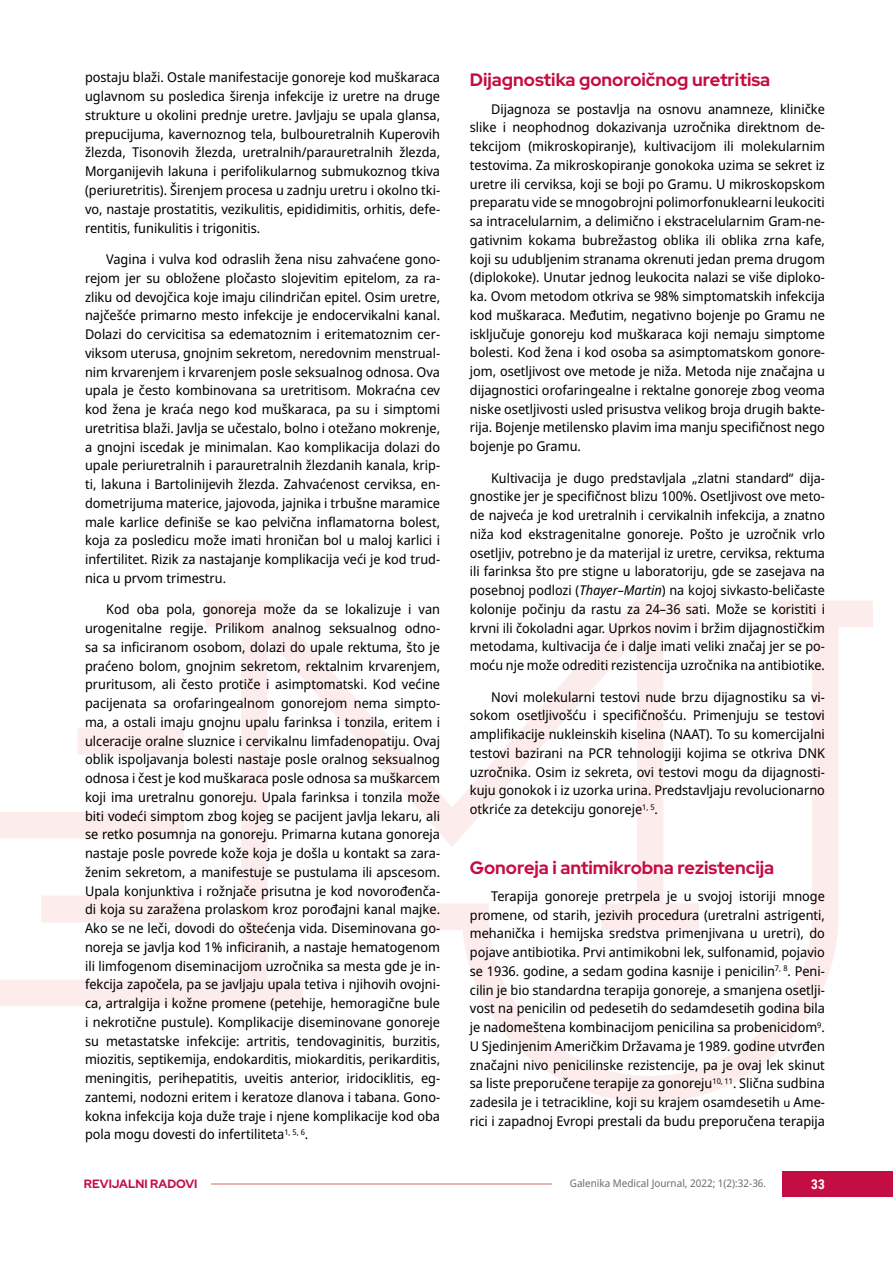
<style>
.page{position:relative;width:893px;height:1263px;background:#fff}
.page>*{position:absolute;margin:0;border:0;box-sizing:border-box;transform-origin:0 0}
.t1{font:700 18px "Red Hat Display";color:#c40d42}
.t2{font:13.5px/18.8px "Noto Sans Display";color:#000;text-align:justify}
.t3{font:700 13.5px "Roboto Condensed";color:#fff}
.t4{font:700 12px "Red Hat Display";color:#c40d42}
.t5{font:10.5px "Noto Sans Display";color:#6d6e71}
.s1{font-style:italic}
.s2{font-size:12px}
</style>
<div class="page">
<svg style="left:0;top:601px;width:873px;height:501px"></svg>
<hr style="left:212px;top:1183px;width:340px;height:2px;background:#ebb4b0">
<div style="left:782px;top:1171px;width:111px;height:26px;background:#c40d42"></div>
<p class="t2" style="left:85px;top:68px;width:357px">postaju blaži. Ostale manifestacije gonoreje kod muškaraca uglavnom su posledica širenja infekcije iz uretre na druge strukture u okolini prednje uretre. Javljaju se upala glansa, prepucijuma, kavernoznog tela, bulbouretralnih Kuperovih žlezda, Tisonovih žlezda, uretralnih/parauretralnih žlezda, Morganijevih lakuna i perifolikularnog submukoznog tkiva (periuretritis). Širenjem procesa u zadnju uretru i okolno tki&shy;vo, nastaje prostatitis, vezikulitis, epididimitis, orhitis, defe&shy;rentitis, funikulitis i trigonitis.</p>
<p class="t2" style="left:85px;top:250px;width:357px;text-indent:21px">Vagina i vulva kod odraslih žena nisu zahvaćene gono&shy;rejom jer su obložene pločasto slojevitim epitelom, za ra&shy;zliku od devojčica koje imaju cilindričan epitel. Osim uretre, najčešće primarno mesto infekcije je endocervikalni kanal.<br>Dolazi do cervicitisa sa edematoznim i eritematoznim cer&shy;viksom uterusa, gnojnim sekretom, neredovnim menstrual&shy;nim krvarenjem i krvarenjem posle seksualnog odnosa. Ova upala je često kombinovana sa uretritisom. Mokraćna cev kod žena je kraća nego kod muškaraca, pa su i simptomi uretritisa blaži. Javlja se učestalo, bolno i otežano mokrenje, a gnojni iscedak je minimalan. Kao komplikacija dolazi do upale periuretralnih i parauretralnih žlezdanih kanala, krip&shy;ti, lakuna i Bartolinijevih žlezda. Zahvaćenost cerviksa, en&shy;dometrijuma materice, jajovoda, jajnika i trbušne maramice male karlice definiše se kao pelvična inflamatorna bolest, koja za posledicu može imati hroničan bol u maloj karlici i infertilitet. Rizik za nastajanje komplikacija veći je kod trud&shy;nica u prvom trimestru.</p>
<p class="t2" style="left:85px;top:600px;width:357px;text-indent:21px">Kod oba pola, gonoreja može da se lokalizuje i van urogenitalne regije. Prilikom analnog seksualnog odno&shy;sa sa inficiranom osobom, dolazi do upale rektuma, što je praćeno bolom, gnojnim sekretom, rektalnim krvarenjem, pruritusom, ali često protiče i asimptomatski. Kod većine pacijenata sa orofaringealnom gonorejom nema simpto&shy;ma, a ostali imaju gnojnu upalu farinksa i tonzila, eritem i ulceracije oralne sluznice i cervikalnu limfadenopatiju. Ovaj oblik ispoljavanja bolesti nastaje posle oralnog seksualnog odnosa i čest je kod muškaraca posle odnosa sa muškarcem koji ima uretralnu gonoreju. Upala farinksa i tonzila može biti vodeći simptom zbog kojeg se pacijent javlja lekaru, ali se retko posumnja na gonoreju. Primarna kutana gonoreja nastaje posle povrede kože koja je došla u kontakt sa zara&shy;ženim sekretom, a manifestuje se pustulama ili apscesom.<br>Upala konjunktiva i rožnjače prisutna je kod novorođenča&shy;di koja su zaražena prolaskom kroz porođajni kanal majke.<br>Ako se ne leči, dovodi do oštećenja vida. Diseminovana go&shy;noreja se javlja kod 1% inficiranih, a nastaje hematogenom ili limfogenom diseminacijom uzročnika sa mesta gde je in&shy;fekcija započela, pa se javljaju upala tetiva i njihovih ovojni&shy;ca, artralgija i kožne promene (petehije, hemoragične bule i nekrotične pustule). Komplikacije diseminovane gonoreje su metastatske infekcije: artritis, tendovaginitis, burzitis, miozitis, septikemija, endokarditis, miokarditis, perikarditis, meningitis, perihepatitis, uveitis anterior, iridociklitis, eg&shy;zantemi, nodozni eritem i keratoze dlanova i tabana. Gono&shy;kokna infekcija koja duže traje i njene komplikacije kod oba pola mogu dovesti do infertiliteta<sup>1,</sup> <sup>5,</sup> <sup>6</sup>.</p>
<h1 class="t1" style="left:470px;top:68px;width:302px">Dijagnostika gonoroičnog uretritisa</h1>
<p class="t2" style="left:470px;top:100px;width:357px;text-indent:21px">Dijagnoza se postavlja na osnovu anamneze, kliničke slike i neophodnog dokazivanja uzročnika direktnom de&shy;tekcijom (mikroskopiranje), kultivacijom ili molekularnim testovima. Za mikroskopiranje gonokoka uzima se sekret iz uretre ili cerviksa, koji se boji po Gramu. U mikroskopskom preparatu vide se mnogobrojni polimorfonuklearni leukociti sa intracelularnim, a delimično i ekstracelularnim Gram-ne&shy;gativnim kokama bubrežastog oblika ili oblika zrna kafe, koji su udubljenim stranama okrenuti jedan prema drugom (diplokoke). Unutar jednog leukocita nalazi se više diploko&shy;ka. Ovom metodom otkriva se 98% simptomatskih infekcija kod muškaraca. Međutim, negativno bojenje po Gramu ne isključuje gonoreju kod muškaraca koji nemaju simptome bolesti. Kod žena i kod osoba sa asimptomatskom gonore&shy;jom, osetljivost ove metode je niža. Metoda nije značajna u dijagnostici orofaringealne i rektalne gonoreje zbog veoma niske osetljivosti usled prisustva velikog broja drugih bakte&shy;rija. Bojenje metilensko plavim ima manju specifičnost nego bojenje po Gramu.</p>
<p class="t2" style="left:470px;top:469px;width:357px;text-indent:21px">Kultivacija je dugo predstavljala „zlatni standard“ dija&shy;gnostike jer je specifičnost blizu 100%. Osetljivost ove meto&shy;de najveća je kod uretralnih i cervikalnih infekcija, a znatno niža kod ekstragenitalne gonoreje. Pošto je uzročnik vrlo osetljiv, potrebno je da materijal iz uretre, cerviksa, rektuma ili farinksa što pre stigne u laboratoriju, gde se zasejava na posebnoj podlozi (<span class="s1">Thayer–Martin</span>) na kojoj sivkasto-beličaste kolonije počinju da rastu za 24–36 sati. Može se koristiti i krvni ili čokoladni agar. Uprkos novim i bržim dijagnostičkim metodama, kultivacija će i dalje imati veliki značaj jer se po&shy;moću nje može odrediti rezistencija uzročnika na antibiotike.</p>
<p class="t2" style="left:470px;top:688px;width:357px;text-indent:21px">Novi molekularni testovi nude brzu dijagnostiku sa vi&shy;sokom osetljivošću i specifičnošću. Primenjuju se testovi amplifikacije nukleinskih kiselina (NAAT). To su komercijalni testovi bazirani na PCR tehnologiji kojima se otkriva DNK uzročnika. Osim iz sekreta, ovi testovi mogu da dijagnosti&shy;kuju gonokok i iz uzorka urina. Predstavljaju revolucionarno otkriće za detekciju gonoreje<sup>1,</sup> <sup>5</sup>.</p>
<h1 class="t1" style="left:470px;top:855px;width:306px">Gonoreja i antimikrobna rezistencija</h1>
<p class="t2" style="left:470px;top:887px;width:357px;text-indent:21px">Terapija gonoreje pretrpela je u svojoj istoriji mnoge promene, od starih, jezivih procedura (uretralni astrigenti, mehanička i hemijska sredstva primenjivana u uretri), do pojave antibiotika. Prvi antimikobni lek, sulfonamid, pojavio se 1936. godine, a sedam godina kasnije i penicilin<sup>7,</sup> <sup>8</sup>. Peni&shy;cilin je bio standardna terapija gonoreje, a smanjena osetlji&shy;vost na penicilin od pedesetih do sedamdesetih godina bila je nadomeštena kombinacijom penicilina sa probenicidom<sup>9</sup>.<br>U Sjedinjenim Američkim Državama je 1989. godine utvrđen značajni nivo penicilinske rezistencije, pa je ovaj lek skinut sa liste preporučene terapije za gonoreju<sup>10,</sup> <sup>11</sup>. Slična sudbina zadesila je i tetracikline, koji su krajem osamdesetih <span class="s2">u</span> Ame&shy;rici i zapadnoj Evropi prestali da budu preporučena terapija</p>
<p class="t5" style="left:570px;top:1176px;width:198px">Galenika Medical Journal, 2022; 1(2):32-36.</p>
<p class="t4" style="left:84px;top:1176px;width:115px">REVIJALNI RADOVI</p>
<p class="t3" style="left:811px;top:1175px;width:15px">33</p>
</div>
